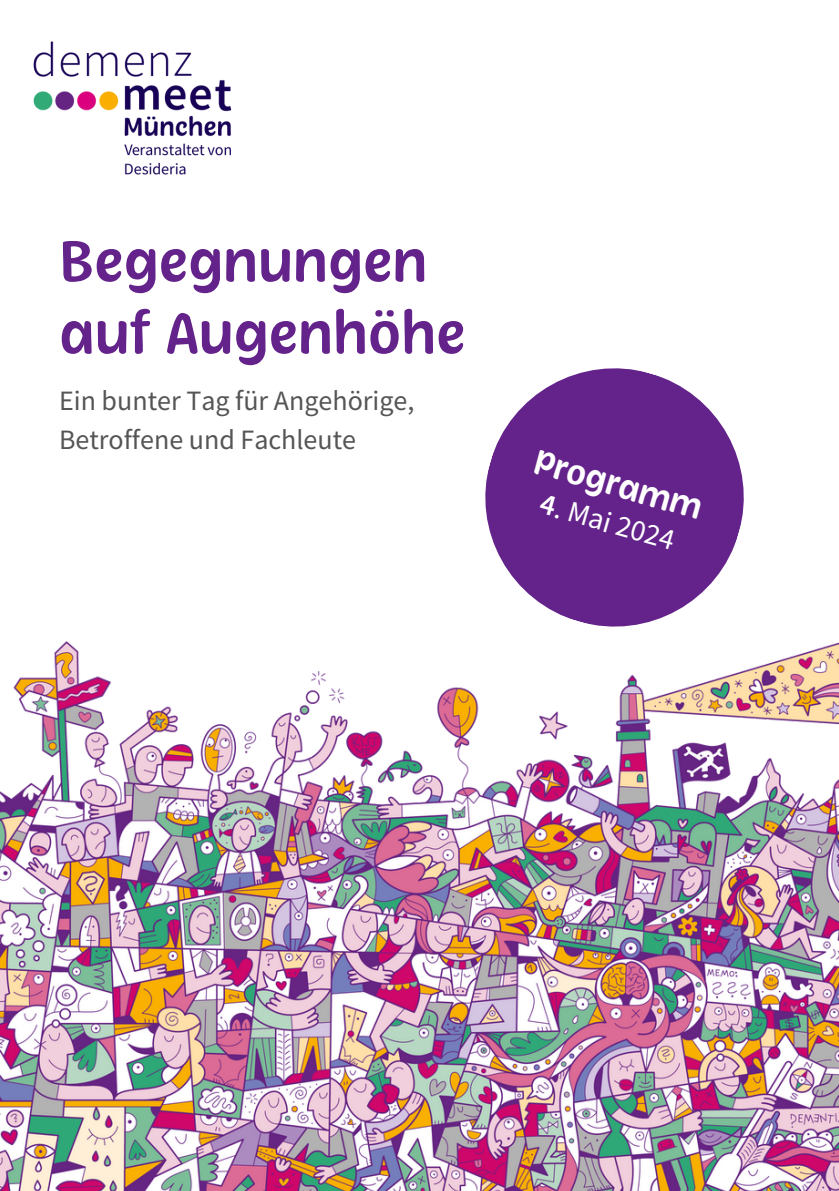
<style>
.page{position:relative;width:839px;height:1191px;background:#fff}
.page>*{position:absolute;margin:0;border:0;box-sizing:border-box;transform-origin:0 0}
.t1{font:600 60px/72px "Herbit";color:#64238b}
.t2{font:600 36px "Herbit";color:#fff}
.t3{font:30px "Source Sans Pro";color:#fff}
.t4{font:28px "Source Sans Pro";color:#555}
.s1{font-weight:600}
</style>
<div class="page">
<img style="left:0;top:641px;width:838px;height:550px">
<svg style="left:485px;top:368px;width:259px;height:259px;fill:#64238b"></svg>
<img style="left:33px;top:41px;width:199px;height:134px">
<p class="t1" style="left:59px;top:225px;width:408px">Begegnungen auf Augenhöhe</p>
<p class="t4" style="left:59px;top:383px;width:357px">Ein bunter Tag für Angehörige,</p>
<p class="t4" style="left:59px;top:422px;width:298px">Betroffene und Fachleute</p>
<h1 class="t2" style="left:541px;top:437px;width:175px;rotate:16deg">Programm</h1>
<h1 class="t3" style="left:546px;top:484px;width:140px;rotate:16deg"><span class="s1">4</span>. Mai 2024</h1>
</div>
